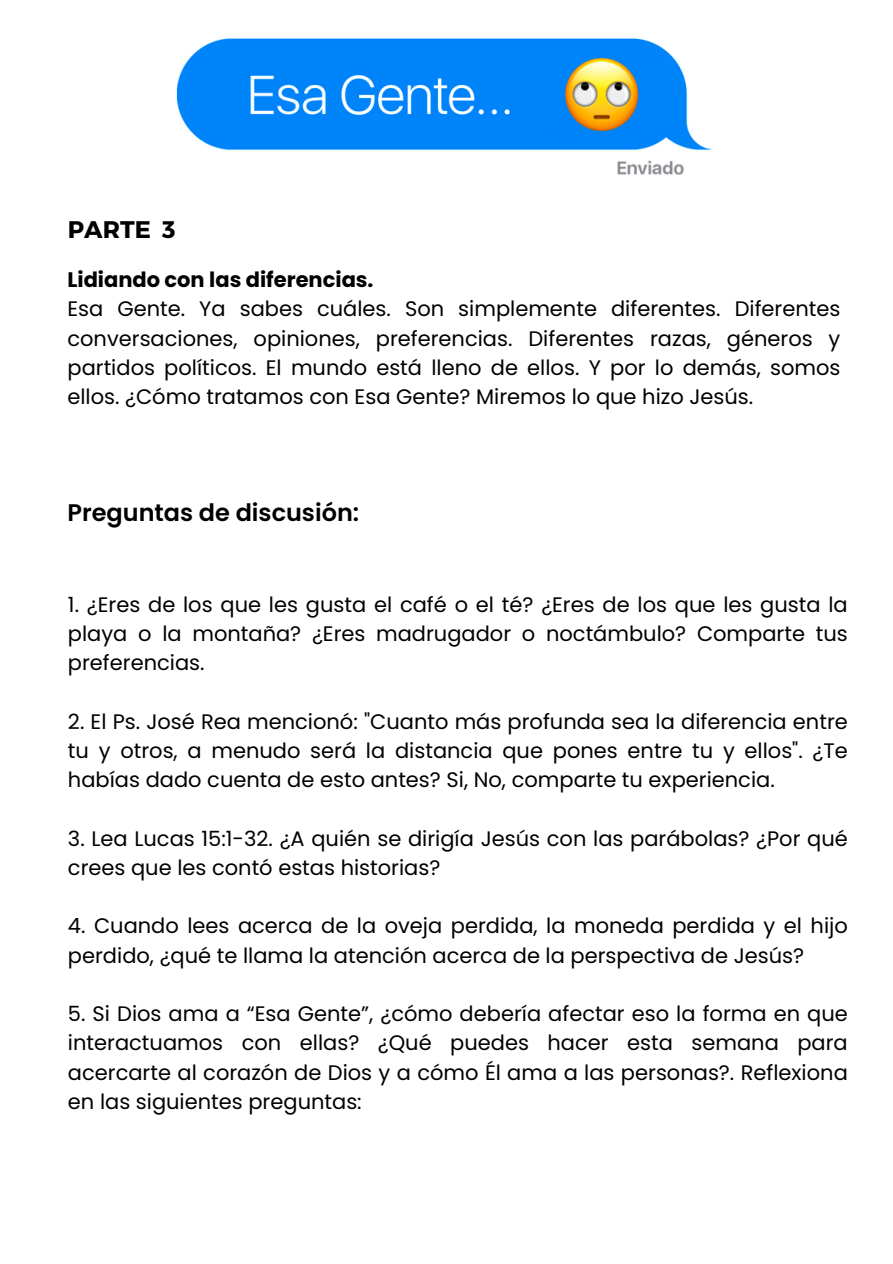
<style>
.page{position:relative;width:893px;height:1264px;background:#fff}
.page>*{position:absolute;margin:0;border:0;box-sizing:border-box;transform-origin:0 0}
.t1{font:600 24px "Poppins";color:#000}
.t2{font:700 24px "Montserrat";color:#000}
.t3{font:21px/29.2px "Poppins";color:#000;text-align:justify}
.t4{font:700 21px "Poppins";color:#000}
</style>
<div class="page">
<img style="left:176px;top:38px;width:537px;height:137px">
<p class="t2" style="left:68px;top:214px;width:109px">PARTE 3</p>
<p class="t4" style="left:67px;top:265px;width:307px">Lidiando con las diferencias.</p>
<p class="t3" style="left:67px;top:294px;width:774px">Esa Gente. Ya sabes cuáles. Son simplemente diferentes. Diferentes conversaciones, opiniones, preferencias. Diferentes razas, géneros y partidos políticos. El mundo está lleno de ellos. Y por lo demás, somos ellos. ¿Cómo tratamos con Esa Gente? Miremos lo que hizo Jesús.</p>
<p class="t1" style="left:67px;top:496px;width:293px">Preguntas de discusión:</p>
<p class="t3" style="left:68px;top:590px;width:781px">1. ¿Eres de los que les gusta el café o el té? ¿Eres de los que les gusta la playa o la montaña? ¿Eres madrugador o noctámbulo? Comparte tus preferencias.</p>
<p class="t3" style="left:68px;top:706px;width:781px">2. El Ps. José Rea mencionó: "Cuanto más profunda sea la diferencia entre tu y otros, a menudo será la distancia que pones entre tu y ellos". ¿Te habías dado cuenta de esto antes? Si, No, comparte tu experiencia.</p>
<p class="t3" style="left:68px;top:823px;width:781px">3. Lea Lucas 15:1-32. ¿A quién se dirigía Jesús con las parábolas? ¿Por qué crees que les contó estas historias?</p>
<p class="t3" style="left:68px;top:911px;width:781px">4. Cuando lees acerca de la oveja perdida, la moneda perdida y el hijo perdido, ¿qué te llama la atención acerca de la perspectiva de Jesús?</p>
<p class="t3" style="left:68px;top:999px;width:781px">5. Si Dios ama a “Esa Gente”, ¿cómo debería afectar eso la forma en que interactuamos con ellas? ¿Qué puedes hacer esta semana para acercarte al corazón de Dios y a cómo Él ama a las personas?. Reflexiona en las siguientes preguntas:</p>
</div>
